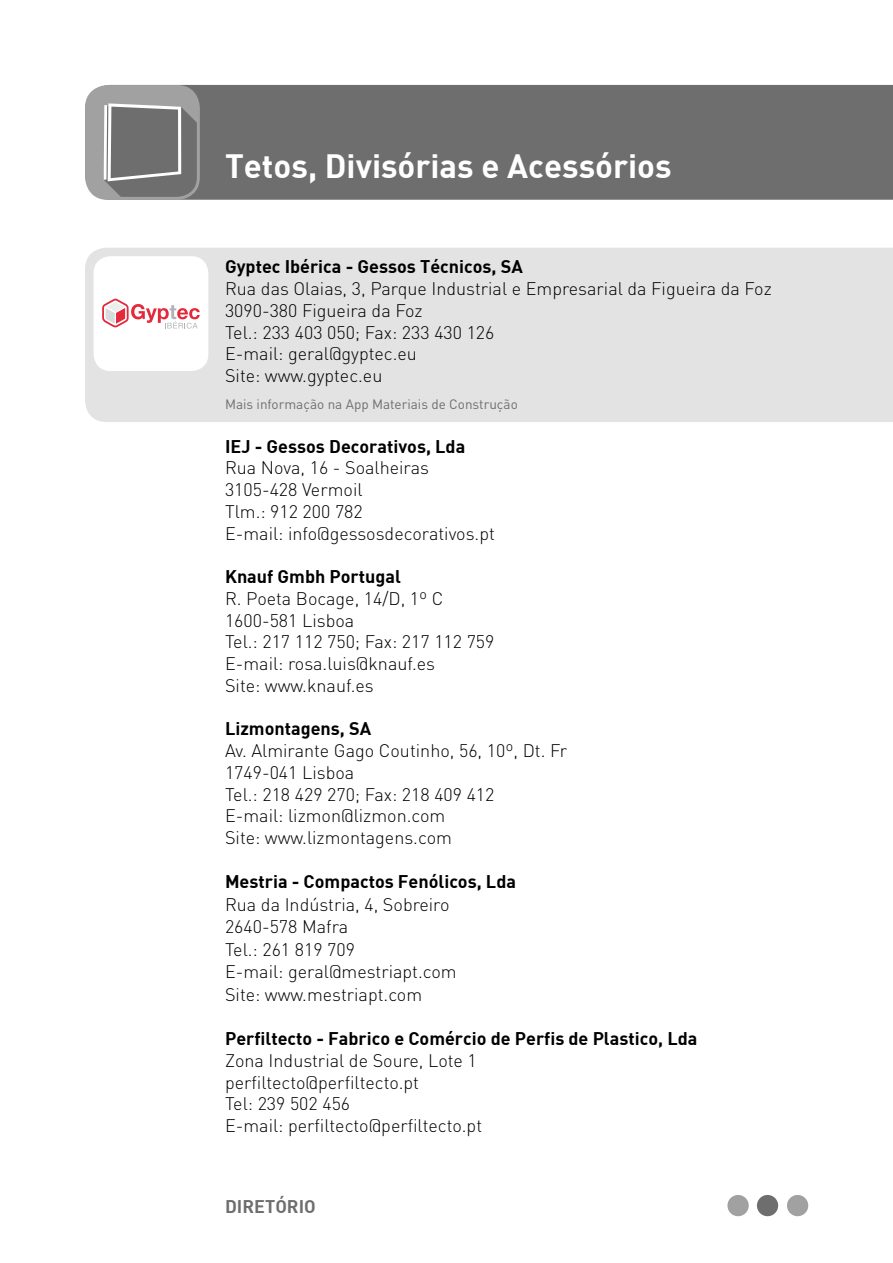
<style>
.page{position:relative;width:893px;height:1263px;background:#fff}
.page>*{position:absolute;margin:0;border:0;box-sizing:border-box;transform-origin:0 0}
.t1{font:33px "DIN Bold";color:#fff}
.t2{font:300 18px/21.8px "DIN";color:#000}
.t3{font:18px "DIN Bold";color:#000}
.t4{font:18px "DIN Bold";color:#6e6e6e}
.t5{font:13.5px "DIN";color:#6e6e6e}
</style>
<div class="page">
<div style="left:85px;top:85px;width:808px;height:115px;background:#6e6e6e"></div>
<div style="left:87px;top:87px;width:111px;height:111px;background:#a1a1a1;border-radius:21px"></div>
<div style="left:85px;top:85px;width:115px;height:115px;border:3px solid #a1a1a1;border-radius:21px"></div>
<svg style="left:104px;top:103px;width:94px;height:95px"></svg>
<div style="left:85px;top:248px;width:808px;height:174px;background:#e3e3e3"></div>
<div style="left:94px;top:256px;width:114px;height:115px;background:#fff;border-radius:17px"></div>
<svg style="left:102px;top:298px;width:98px;height:31px"></svg>
<div style="left:727px;top:1195px;width:22px;height:21px;background:#a1a1a1;border-radius:50%"></div>
<div style="left:757px;top:1195px;width:21px;height:21px;background:#6e6e6e;border-radius:50%"></div>
<div style="left:787px;top:1195px;width:21px;height:21px;background:#a1a1a1;border-radius:50%"></div>
<h1 class="t1" style="left:225px;top:144px;width:448px">Tetos, Divisórias e Acessórios</h1>
<p class="t3" style="left:225px;top:255px;width:299px">Gyptec I bérica - Gessos Técnicos, SA</p>
<p class="t2" style="left:225px;top:278px;width:548px">Rua das Olaias, 3, Parque Industrial e Empresarial da Figueira da Foz 3090-380 Figueira da Foz<br>Tel.: 233 403 050; Fax: 233 430 126<br>E-mail: geral@gyptec.eu<br>Site: www.gyptec.eu</p>
<p class="t5" style="left:225px;top:396px;width:294px">Mais informação na App Materiais de Construção</p>
<p class="t3" style="left:225px;top:434px;width:242px">IEJ - Gessos Decorativos, Lda</p>
<p class="t2" style="left:225px;top:457px;width:271px">Rua Nova, 16 - Soalheiras<br>3105-428 Vermoil<br>Tlm.: 912 200 782<br>E-mail: info@gessosdecorativos.pt</p>
<p class="t3" style="left:225px;top:565px;width:177px">Knauf Gmbh Portugal</p>
<p class="t2" style="left:225px;top:587px;width:271px">R. Poeta Bocage, 14/D, 1º C<br>1600-581 Lisboa<br>Tel.: 217 112 750; Fax: 217 112 759<br>E-mail: rosa.luis@knauf.es<br>Site: www.knauf.es</p>
<p class="t3" style="left:225px;top:717px;width:148px">Lizmontagens, SA</p>
<p class="t2" style="left:225px;top:740px;width:344px">Av. Almirante Gago Coutinho, 56, 10º, Dt. Fr<br>1749-041 Lisboa<br>Tel.: 218 429 270; Fax: 218 409 412<br>E-mail: lizmon@lizmon.com<br>Site: www.lizmontagens.com</p>
<p class="t3" style="left:225px;top:870px;width:292px">Mestria - Compactos Fenólicos, Lda</p>
<p class="t2" style="left:225px;top:893px;width:233px;line-height:22.5px">Rua da Indústria, 4, Sobreiro<br>2640-578 Mafra<br>Tel.: 261 819 709<br>E-mail: geral@mestriapt.com<br>Site: www.mestriapt.com</p>
<p class="t3" style="left:225px;top:1027px;width:474px">Perfiltecto - Fabrico e Comércio de Perfis de Plastico, Lda</p>
<p class="t2" style="left:225px;top:1049px;width:259px">Zona Industrial de Soure, Lote 1 perfiltecto@perfiltecto.pt<br>Tel: 239 502 456<br>E-mail: perfiltecto@perfiltecto.pt</p>
<p class="t4" style="left:225px;top:1195px;width:92px">DIRETÓRIO</p>
</div>
